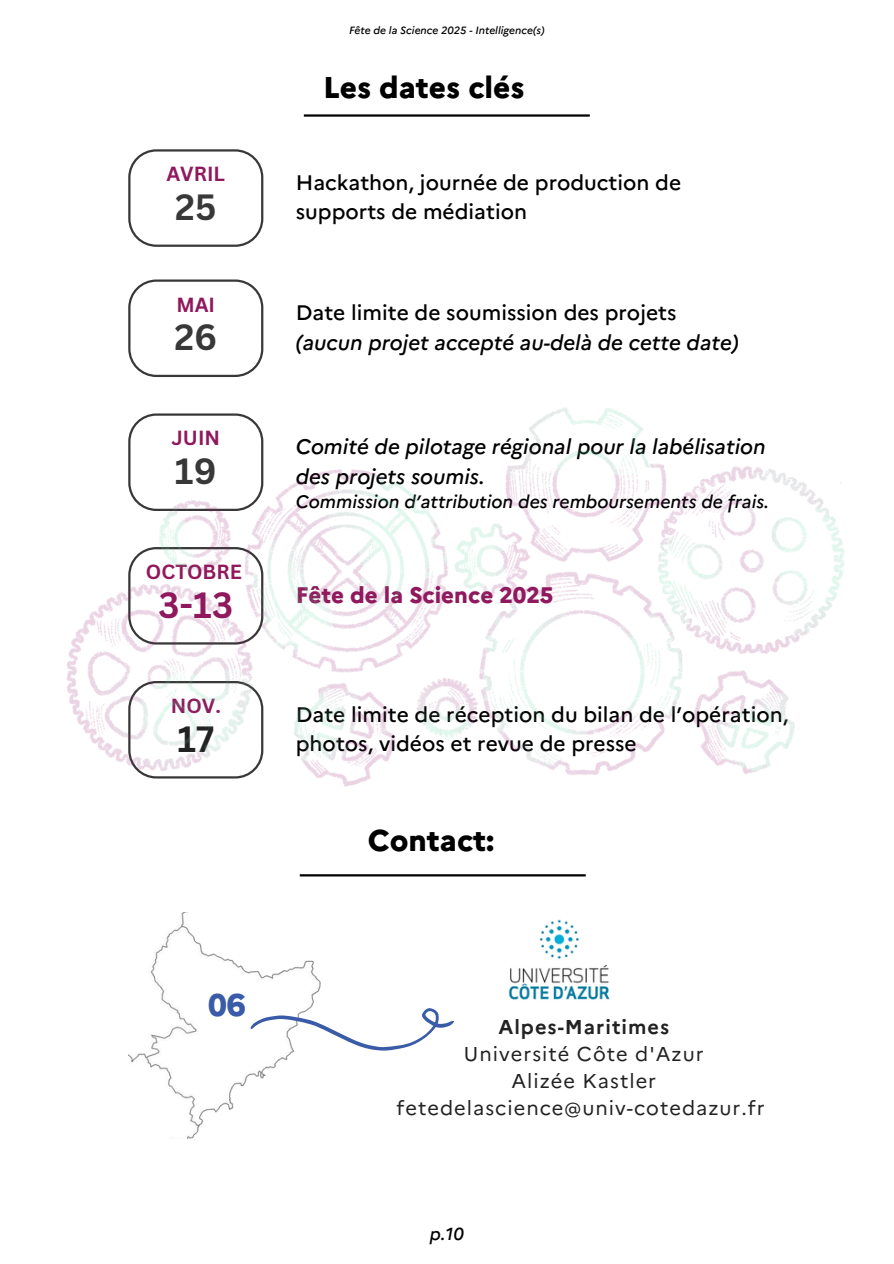
<style>
.page{position:relative;width:894px;height:1264px;background:#fff}
.page>*{position:absolute;margin:0;border:0;box-sizing:border-box;transform-origin:0 0}
.t1{font:700 35.55px "Canva Sans";color:#393838}
.t2{font:700 35.55px "Canva Sans";color:#8f195c}
.t3{font:700 35.55px "Canva Sans";color:#222}
.t4{font:800 31.35px "Marianne";color:#3a5ba7}
.t5{font:800 30px "Marianne";color:#000}
.t6{font:800 22.5px "Marianne";color:#8f195c}
.t7{font:500 21px "Marianne";color:#000}
.t8{font:italic 500 21px/29.2px "Marianne";color:#000}
.t9{font:19.95px/26.8px "Marianne";letter-spacing:.05em;color:#222;text-align:center}
.t10{font:700 19.95px "Canva Sans";color:#8f195c}
.t11{font:italic 500 18px "Marianne";color:#000}
.t12{font:italic 500 17.4px "Marianne";color:#000}
.t13{font:italic 500 10.5px "Marianne";color:#000}
.s1{font-weight:700}
</style>
<div class="page">
<hr style="left:304px;top:114px;width:285px;height:3px;background:#000">
<svg style="left:128px;top:149px;width:135px;height:98px"></svg>
<svg style="left:128px;top:279px;width:135px;height:98px"></svg>
<img style="left:128px;top:912px;width:186px;height:226px">
<img style="left:508px;top:919px;width:102px;height:81px">
<svg style="left:250px;top:969px;width:204px;height:103px"></svg>
<hr style="left:300px;top:874px;width:285px;height:2px;background:#000">
<img style="left:66px;top:407px;width:779px;height:380px">
<p class="t13" style="left:349px;top:23px;width:197px">Fête de la Science 2025 - Intelligence(s)</p>
<p class="t5" style="left:323px;top:69px;width:203px">Les dates clés</p>
<h3 class="t10" style="left:166px;top:160px;width:60px">AVRIL</h3>
<h4 class="t7" style="left:296px;top:170px;width:387px">Hackathon, journée de production de</h4>
<p class="t1" style="left:175px;top:182px;width:43px">25</p>
<h4 class="t7" style="left:296px;top:199px;width:233px">supports de médiation</h4>
<h3 class="t10" style="left:176px;top:290px;width:40px">MAI</h3>
<h4 class="t7" style="left:296px;top:300px;width:382px">Date limite de soumission des projets</h4>
<p class="t1" style="left:174px;top:312px;width:44px">26</p>
<h4 class="t8" style="left:296px;top:327px;width:444px">(aucun projet accepté au-delà de cette date)</h4>
<p class="t10" style="left:171px;top:424px;width:50px">JUIN</p>
<h4 class="t1" style="left:175px;top:446px;width:43px">19</h4>
<h1 class="t10" style="left:146px;top:557px;width:98px">OCTOBRE</h1>
<h4 class="t2" style="left:158px;top:580px;width:76px">3-13</h4>
<p class="t8" style="left:296px;top:432px;width:471px">Comité de pilotage régional pour la labélisation des projets soumis.</p>
<p class="t11" style="left:296px;top:491px;width:474px">Commission d’attribution des remboursements de frais.</p>
<h3 class="t6" style="left:296px;top:581px;width:259px">Fête de la Science 2025</h3>
<p class="t10" style="left:171px;top:691px;width:52px">NOV.</p>
<h3 class="t7" style="left:296px;top:701px;width:494px">Date limite de réception du bilan de l’opération,</h3>
<h4 class="t3" style="left:177px;top:714px;width:38px">17</h4>
<h3 class="t7" style="left:296px;top:731px;width:342px">photos, vidéos et revue de presse</h3>
<h2 class="t4" style="left:208px;top:985px;width:39px">06</h2>
<h3 class="t5" style="left:368px;top:822px;width:128px">Contact:</h3>
<p class="t9" style="left:464px;top:1013px;width:241px"><span class="s1">Alpes-Maritimes<br></span>Université Côte d'Azur<br>Alizée Kastler</p>
<p class="t9" style="left:396px;top:1093px;width:369px">fetedelascience@univ-cotedazur.fr</p>
<h2 class="t12" style="left:429px;top:1223px;width:35px">p.10</h2>
</div>
